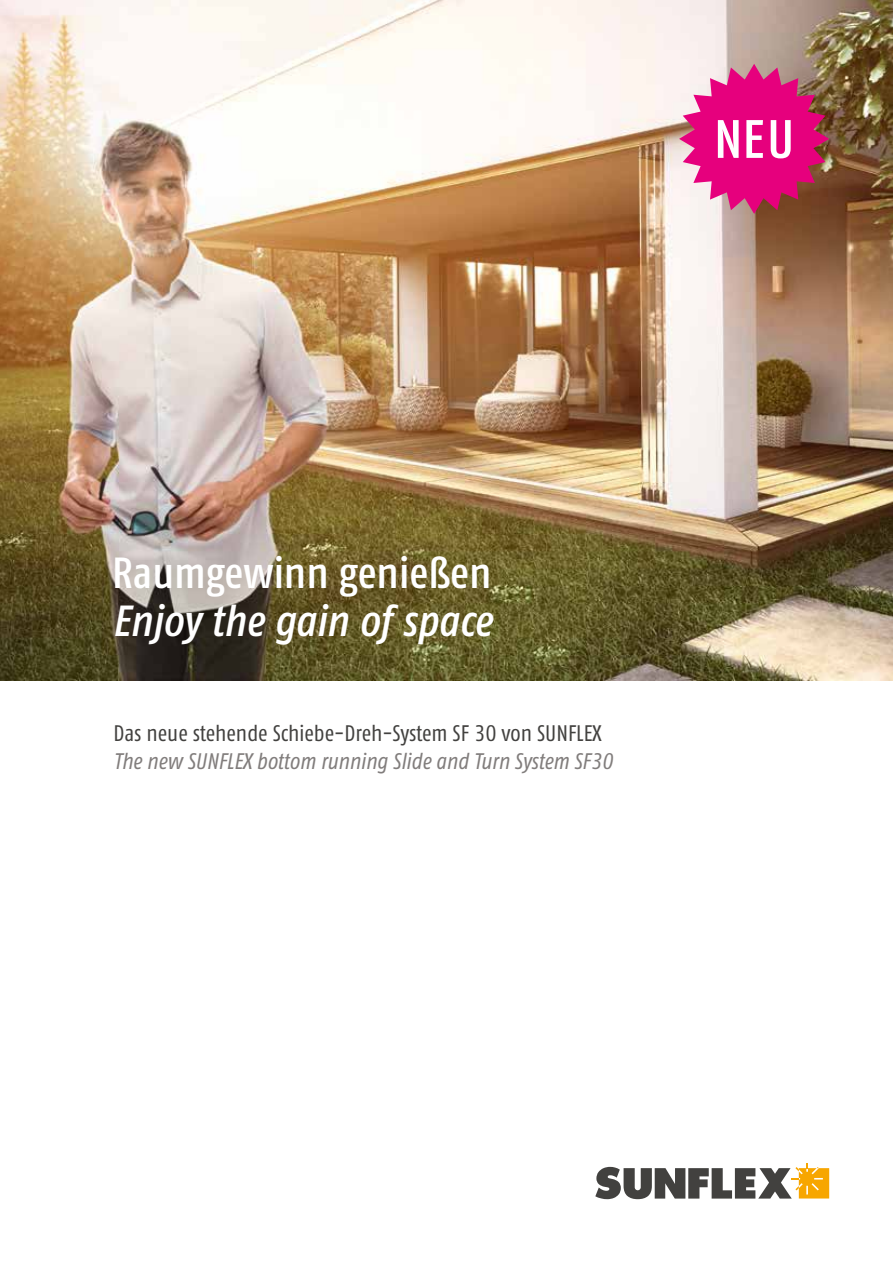
<style>
.page{position:relative;width:893px;height:1263px;background:#fff}
.page>*{position:absolute;margin:0;border:0;box-sizing:border-box;transform-origin:0 0}
.t1{font:54px "Fago Co Med Tf";color:#fff}
.t2{font:italic 43.5px "Fago Co Med Tf";letter-spacing:-.005em;color:#fff}
.t3{font:43.5px "Fago Co Med Tf";letter-spacing:-.005em;color:#fff}
.t4{font:22.5px "Fago Co Regular Tf";color:#42413f}
.t5{font:italic 22.5px "Fago Co Regular Tf";color:#817d7c}
</style>
<div class="page">
<img style="left:0;top:0;width:893px;height:680px">
<svg style="left:679px;top:64px;width:150px;height:150px;background:#d63e86"></svg>
<svg style="left:595px;top:1163px;width:234px;height:36px"></svg>
<h1 class="t1" style="left:714px;top:108px;width:82px">NEU</h1>
<h2 class="t3" style="left:112px;top:547px;width:381px">Raumgewinn genießen</h2>
<h2 class="t2" style="left:112px;top:595px;width:381px">Enjoy the gain of space</h2>
<p class="t4" style="left:114px;top:720px;width:489px">Das neue stehende Schiebe-Dreh-System SF 30 von SUNFLEX</p>
<p class="t5" style="left:114px;top:749px;width:501px">The new SUNFLEX bottom running Slide and Turn System SF30</p>
</div>
